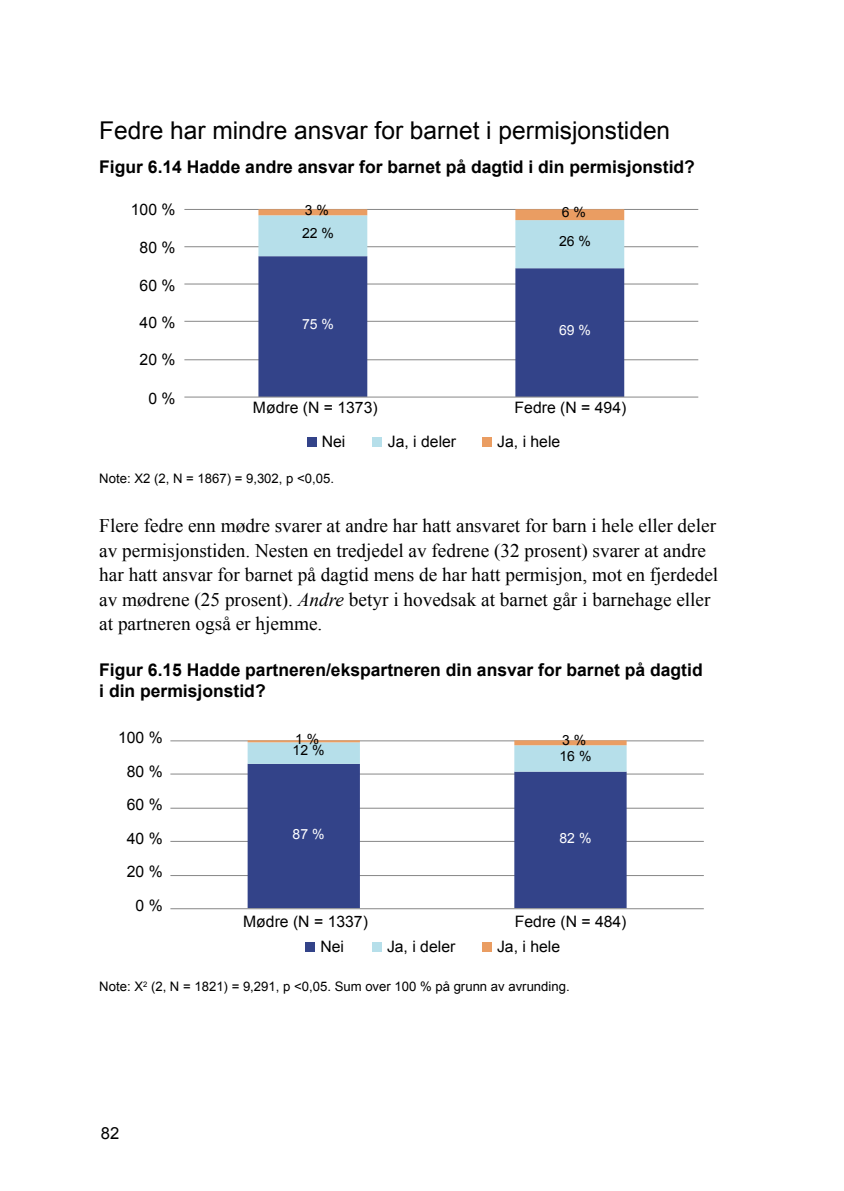
<style>
.page{position:relative;width:844px;height:1191px;background:#fff}
.page>*{position:absolute;margin:0;border:0;box-sizing:border-box;transform-origin:0 0}
.H2_Heading{font:24.5px "Arial";color:#000}
.Brtekst{font:19.25px/24.5px "Times New Roman";color:#000}
.Figurtittel{font:700 17.5px/21px "Arial";color:#000}
.t1{font:16.62px "Arial";color:#000}
.t2{font:15.75px "Arial";color:#000}
.t3{font:14px "Arial";color:#000}
.t4{font:14px "Arial";color:#fff}
.Kilde{font:13.12px "Arial";color:#000}
.s1{font-style:italic}
</style>
<div class="page">
<hr style="left:184px;top:359px;width:514px;height:1px;background:#878787">
<hr style="left:184px;top:321px;width:514px;height:1px;background:#878787">
<hr style="left:184px;top:284px;width:514px;height:1px;background:#878787">
<hr style="left:184px;top:246px;width:514px;height:1px;background:#878787">
<hr style="left:184px;top:209px;width:514px;height:1px;background:#878787">
<svg style="left:258px;top:268px;width:366px;height:129px;fill:#334389"></svg>
<svg style="left:258px;top:209px;width:366px;height:59px"></svg>
<hr style="left:184px;top:397px;width:514px;height:1px;background:#878787">
<div style="left:306px;top:436px;width:10px;height:10px;background:#334389"></div>
<div style="left:372px;top:436px;width:10px;height:10px;background:#b6dfea"></div>
<div style="left:481px;top:436px;width:10px;height:10px;background:#ea9d62"></div>
<hr style="left:170px;top:875px;width:533px;height:1px;background:#878787">
<hr style="left:170px;top:841px;width:533px;height:1px;background:#878787">
<hr style="left:170px;top:808px;width:533px;height:1px;background:#878787">
<hr style="left:170px;top:773px;width:533px;height:1px;background:#878787">
<hr style="left:170px;top:740px;width:533px;height:1px;background:#878787">
<svg style="left:247px;top:771px;width:379px;height:137px;fill:#334389"></svg>
<svg style="left:247px;top:742px;width:379px;height:29px"></svg>
<hr style="left:247px;top:740px;width:113px;height:2px;background:#ea9d62">
<div style="left:514px;top:740px;width:112px;height:5px;background:#ea9d62"></div>
<hr style="left:170px;top:908px;width:533px;height:1px;background:#878787">
<div style="left:304px;top:941px;width:10px;height:10px;background:#334389"></div>
<div style="left:372px;top:941px;width:10px;height:10px;background:#b6dfea"></div>
<div style="left:481px;top:941px;width:10px;height:10px;background:#ea9d62"></div>
<h2 class="H2_Heading" style="left:99px;top:115px;width:572px">Fedre har mindre ansvar for barnet i permisjonstiden</h2>
<p class="Figurtittel" style="left:99px;top:157px;width:597px">Figur 6.14 Hadde andre ansvar for barnet på dagtid i din permisjonstid?</p>
<p class="t2" style="left:131px;top:199px;width:46px">100 %</p>
<p class="t2" style="left:140px;top:237px;width:37px">80 %</p>
<p class="t2" style="left:140px;top:275px;width:37px">60 %</p>
<p class="t2" style="left:140px;top:312px;width:37px">40 %</p>
<p class="t2" style="left:140px;top:349px;width:37px">20 %</p>
<p class="t3" style="left:304px;top:201px;width:26px">3 %</p>
<p class="t3" style="left:561px;top:203px;width:26px">6 %</p>
<p class="t3" style="left:302px;top:224px;width:33px">22 %</p>
<p class="t4" style="left:302px;top:315px;width:33px">75 %</p>
<p class="t3" style="left:559px;top:232px;width:33px">26 %</p>
<p class="t4" style="left:559px;top:321px;width:33px">69 %</p>
<p class="t2" style="left:148px;top:388px;width:29px">0 %</p>
<p class="t2" style="left:253px;top:397px;width:126px">Mødre (N = 1373)</p>
<p class="t2" style="left:514px;top:397px;width:113px">Fedre (N = 494)</p>
<p class="t2" style="left:322px;top:431px;width:25px">Nei</p>
<p class="t2" style="left:388px;top:431px;width:70px">Ja, i deler</p>
<p class="t2" style="left:497px;top:431px;width:65px">Ja, i hele</p>
<p class="Kilde" style="left:99px;top:469px;width:236px">Note: X2 (2, N = 1867) = 9,302, p &lt;0,05.</p>
<p class="Brtekst" style="left:99px;top:513px;width:620px">Flere fedre enn mødre svarer at andre har hatt ansvaret for barn i hele eller deler av permisjonstiden. Nesten en tredjedel av fedrene (32 prosent) svarer at andre har hatt ansvar for barnet på dagtid mens de har hatt permisjon, mot en fjerdedel av mødrene (25 prosent). <span class="s1">Andre</span> betyr i hovedsak at barnet går i barnehage eller at partneren også er hjemme.</p>
<p class="Figurtittel" style="left:99px;top:660px;width:604px">Figur 6.15 Hadde partneren/ekspartneren din ansvar for barnet på dagtid i din permisjonstid?</p>
<p class="t2" style="left:118px;top:727px;width:46px">100 %</p>
<p class="t2" style="left:127px;top:760px;width:37px">80 %</p>
<p class="t2" style="left:127px;top:794px;width:37px">60 %</p>
<p class="t2" style="left:127px;top:828px;width:37px">40 %</p>
<p class="t2" style="left:127px;top:861px;width:37px">20 %</p>
<p class="t2" style="left:135px;top:895px;width:29px">0 %</p>
<p class="t3" style="left:295px;top:730px;width:26px">1 %</p>
<p class="t3" style="left:562px;top:731px;width:26px">3 %</p>
<p class="t3" style="left:292px;top:741px;width:33px">12 %</p>
<p class="t3" style="left:559px;top:747px;width:33px">16 %</p>
<p class="t4" style="left:292px;top:825px;width:33px">87 %</p>
<p class="t4" style="left:559px;top:828px;width:33px">82 %</p>
<p class="t2" style="left:243px;top:911px;width:126px">Mødre (N = 1337)</p>
<p class="t2" style="left:514px;top:911px;width:113px">Fedre (N = 484)</p>
<p class="t2" style="left:320px;top:935px;width:25px">Nei</p>
<p class="t2" style="left:387px;top:935px;width:70px">Ja, i deler</p>
<p class="t2" style="left:497px;top:935px;width:65px">Ja, i hele</p>
<p class="Kilde" style="left:99px;top:977px;width:472px">Note: X<sup>2</sup> (2, N = 1821) = 9,291, p &lt;0,05. Sum over 100 % på grunn av avrunding.</p>
<p class="t1" style="left:101px;top:1122px;width:20px">82</p>
</div>
